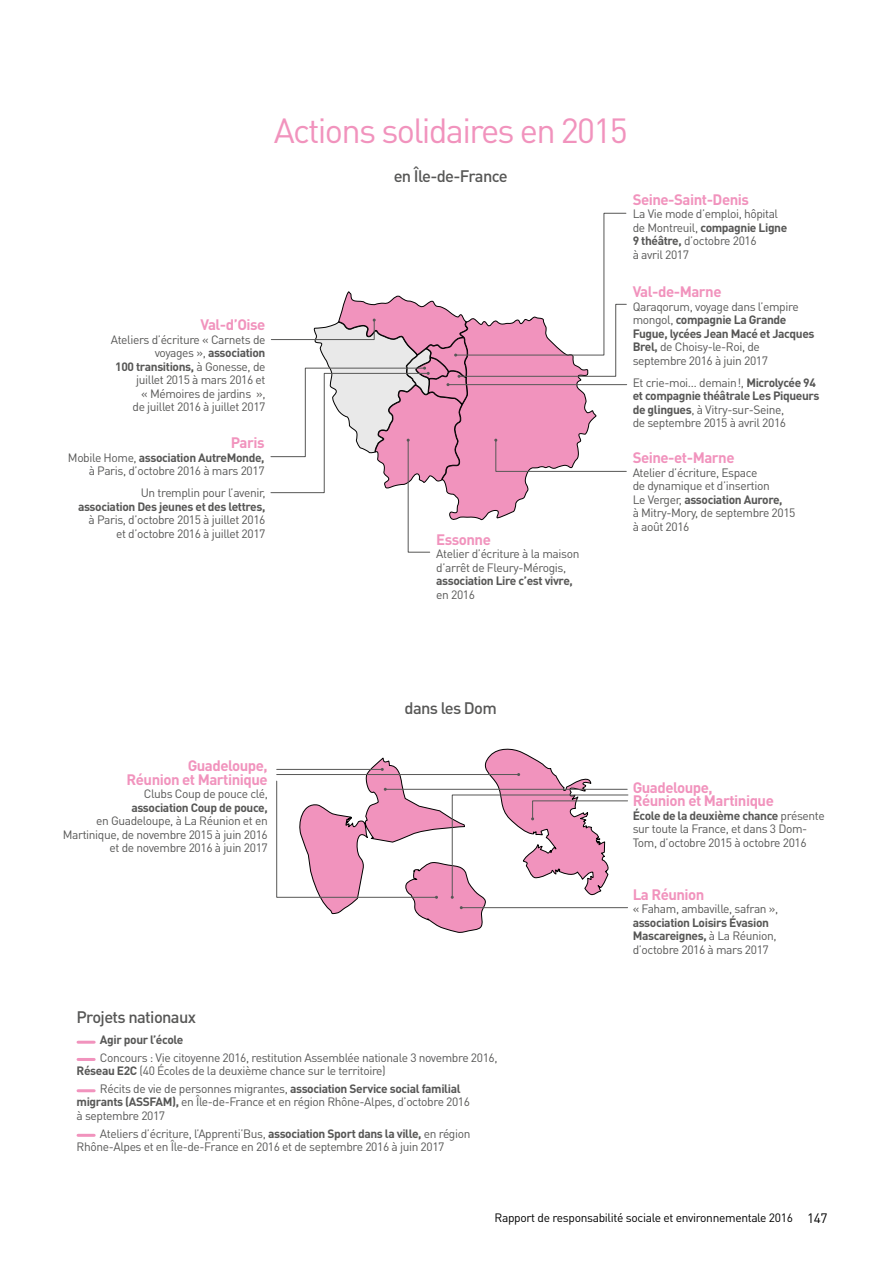
<style>
.page{position:relative;width:893px;height:1263px;background:#fff}
.page>*{position:absolute;margin:0;border:0;box-sizing:border-box;transform-origin:0 0}
.t1{font:34.5px "DINOT";letter-spacing:-.05em;color:#f193bd}
.t2{font:500 16.5px "DINOT";letter-spacing:-.04em;color:#575756}
.t3{font:700 15px/13.5px "DINOT";letter-spacing:-.03em;color:#f193bd}
.t4{font:12px/13.5px "DINOT";letter-spacing:-.03em;color:#575756}
.t5{font:700 12px/13.5px "DINOT";letter-spacing:-.03em;color:#575756}
.t6{font:12px "DINOT";letter-spacing:-.03em;color:#000}
.s1{font-weight:700}
.s2{font-weight:400}
.s3{font-size:13.5px}
</style>
<div class="page">
<svg style="left:276px;top:748px;width:353px;height:185px"></svg>
<svg style="left:270px;top:212px;width:357px;height:341px"></svg>
<hr style="left:78px;top:1041px;width:16px;height:3px;background:#f193bd">
<hr style="left:78px;top:1058px;width:16px;height:3px;background:#f193bd">
<hr style="left:78px;top:1089px;width:16px;height:3px;background:#f193bd">
<hr style="left:78px;top:1134px;width:16px;height:3px;background:#f193bd">
<p class="t1" style="left:274px;top:107px;width:356px">Actions solidaires en 2015</p>
<p class="t2" style="left:394px;top:165px;width:116px">en Île-de-France</p>
<p class="t3" style="left:200px;top:317px;width:67px">Val-d’Oise</p>
<p class="t4" style="left:111px;top:332px;width:156px;text-align:right">Ateliers d’écriture « Carnets de voyages », <span class="s1">association<br>100 transitions,</span> à Gonesse, de juillet 2015 à mars 2016 et<br>« Mémoires de jardins »,<br>de juillet 2016 à juillet 2017</p>
<p class="t3" style="left:231px;top:436px;width:35px">Paris</p>
<p class="t5" style="left:68px;top:450px;width:198px"><span class="s2">Mobile Home,</span> association AutreMonde,</p>
<p class="t4" style="left:89px;top:464px;width:177px">à Paris, d’octobre 2016 à mars 2017</p>
<p class="t4" style="left:141px;top:486px;width:126px">Un tremplin pour l’avenir,</p>
<p class="t5" style="left:78px;top:499px;width:189px;text-align:right">association Des jeunes et des lettres, <span class="s2">à Paris, d’octobre 2015 à juillet 2016</span></p>
<p class="t4" style="left:116px;top:526px;width:151px">et d’octobre 2016 à juillet 2017</p>
<p class="t3" style="left:436px;top:532px;width:56px">Essonne</p>
<p class="t4" style="left:436px;top:547px;width:145px">Atelier d’écriture à la maison d’arrêt de Fleury-Mérogis, <span class="s1">association Lire c’est vivre,</span></p>
<p class="t4" style="left:436px;top:587px;width:40px">en 2016</p>
<p class="t3" style="left:126px;top:758px;width:143px;text-align:right">Guadeloupe,<br>Réunion et Martinique</p>
<p class="t4" style="left:144px;top:787px;width:126px">Clubs Coup de pouce clé,</p>
<p class="t5" style="left:131px;top:800px;width:138px">association Coup de pouce,</p>
<p class="t4" style="left:63px;top:814px;width:207px;text-align:right">en Guadeloupe, à La Réunion et en<br>Martinique, de novembre 2015 à juin 2016 et de novembre 2016 à juin 2017</p>
<p class="t2" style="left:77px;top:1005px;width:121px">Projets nationaux</p>
<p class="t2" style="left:405px;top:697px;width:94px">dans les Dom</p>
<p class="t5" style="left:100px;top:1032px;width:85px">Agir pour l’école</p>
<p class="t4" style="left:77px;top:1050px;width:423px;text-indent:23px">Concours : Vie citoyenne 2016, restitution Assemblée nationale 3 novembre 2016,<br><span class="s1">Réseau E2C</span> (40 Écoles de la deuxième chance sur le territoire)</p>
<p class="t4" style="left:77px;top:1081px;width:395px;text-indent:23px">Récits de vie de personnes migrantes, <span class="s1">association Service social familial migrants (ASSFAM),</span> en Île-de-France et en région Rhône-Alpes, d’octobre 2016 à septembre 2017</p>
<p class="t4" style="left:77px;top:1126px;width:395px;text-indent:23px">Ateliers d’écriture, l’Apprenti’Bus, <span class="s1">association Sport dans la ville,</span> en région<br>Rhône-Alpes et en Île-de-France en 2016 et de septembre 2016 à juin 2017</p>
<p class="t3" style="left:633px;top:192px;width:118px">Seine-Saint-Denis</p>
<p class="t4" style="left:633px;top:207px;width:156px">La Vie mode d’emploi, hôpital de Montreuil, <span class="s1">compagnie Ligne<br>9 théâtre,</span> d’octobre 2016<br>à avril 2017</p>
<p class="t3" style="left:633px;top:284px;width:90px">Val-de-Marne</p>
<p class="t4" style="left:633px;top:299px;width:183px">Qaraqorum, voyage dans l’empire mongol, <span class="s1">compagnie La Grande<br>Fugue, lycées Jean Macé et Jacques<br>Brel,</span> de Choisy-le-Roi, de septembre 2016 à juin 2017</p>
<p class="t4" style="left:633px;top:375px;width:188px">Et crie-moi… demain!, <span class="s1">Microlycée 94 et compagnie théâtrale Les Piqueurs de glingues</span>, à Vitry-sur-Seine,<br>de septembre 2015 à avril 2016</p>
<p class="t3" style="left:633px;top:450px;width:103px">Seine-et-Marne</p>
<p class="t4" style="left:633px;top:465px;width:164px">Atelier d’écriture, Espace<br>de dynamique et d’insertion<br>Le Verger, <span class="s1">association Aurore,<br></span>à Mitry-Mory, de septembre 2015 à août 2016</p>
<p class="t3" style="left:633px;top:780px;width:143px">Guadeloupe,<br>Réunion et Martinique</p>
<p class="t4" style="left:633px;top:808px;width:194px"><span class="s1">École de la deuxième chance</span> présente sur toute la France, et dans 3 Dom-<br>Tom, d’octobre 2015 à octobre 2016</p>
<p class="t3" style="left:633px;top:887px;width:73px">La Réunion</p>
<p class="t5" style="left:633px;top:902px;width:147px"><span class="s2">« Faham, ambaville, safran », </span>association Loisirs Évasion<br>Mascareignes, <span class="s2">à La Réunion,</span></p>
<p class="t4" style="left:633px;top:942px;width:138px">d’octobre 2016 à mars 2017</p>
<p class="t6" style="left:495px;top:1209px;width:334px">Rapport de responsabilité sociale et environnementale 2016 <span class="s3">147</span></p>
</div>
